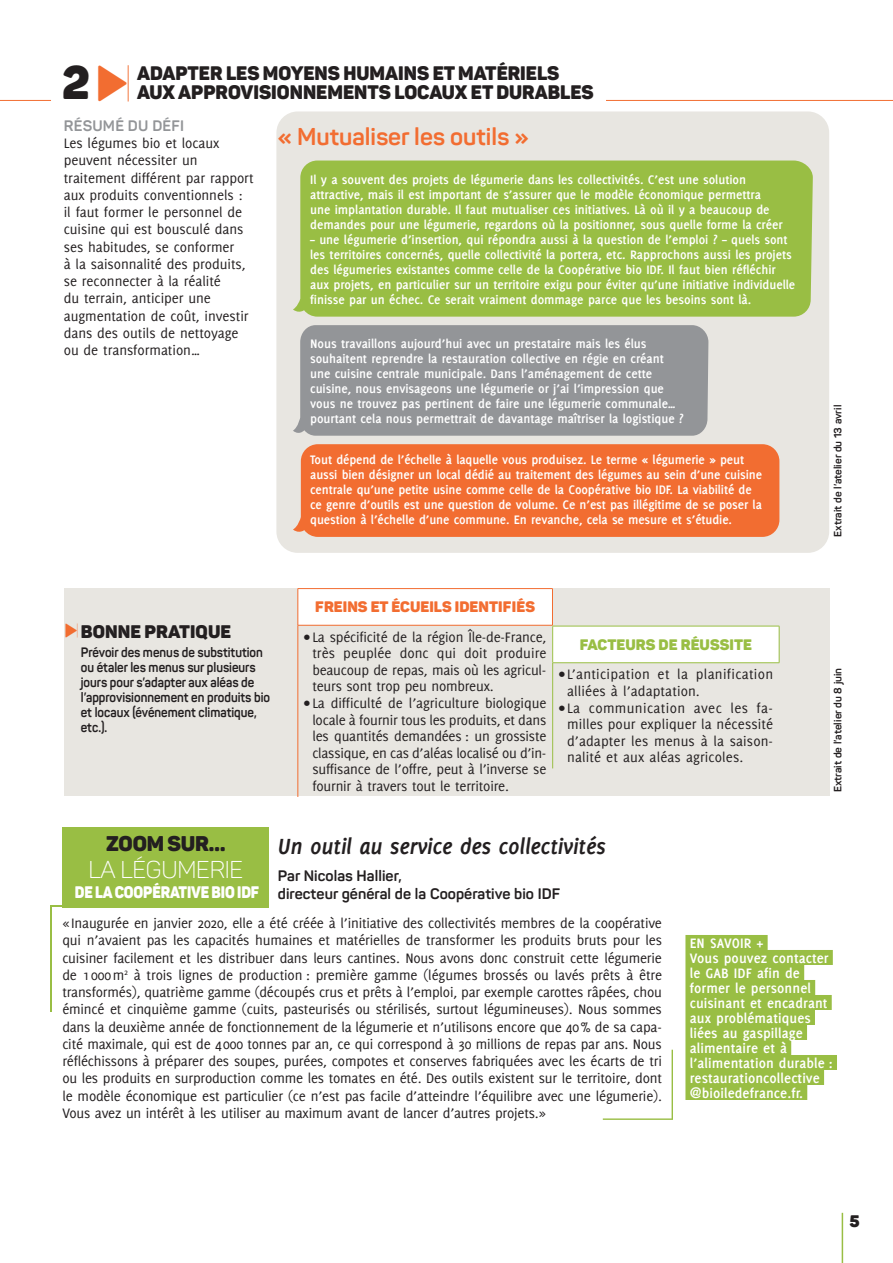
<style>
.page{position:relative;width:893px;height:1263px;background:#fff}
.page>*{position:absolute;margin:0;border:0;box-sizing:border-box;transform-origin:0 0}
.t1{font:46.5px "Panton Black Caps";color:#231f20}
.t2{font:italic 700 24px "Delicious";letter-spacing:-.015em;color:#231f20}
.t3{font:700 24px "Panton";color:#f26d31}
.t4{font:24px "Panton Light Caps";letter-spacing:-.01em;color:#fff}
.t5{font:21px "Panton Black Caps";letter-spacing:-.01em;color:#231f20}
.t6{font:19.35px/19.4px "Panton Black Caps";color:#231f20}
.t7{font:18px "Panton Black Caps";letter-spacing:.005em;color:#231f20}
.t8{font:16.5px "Panton Black Caps";letter-spacing:-.01em;color:#fff;scale:.87 1}
.t9{font:900 16.5px "Panton";color:#231f20}
.t10{font:15px/17.2px "Delicious";letter-spacing:-.005em;color:#231f20;text-align:justify}
.t11{font:700 15px/15px "Delicious";letter-spacing:.005em;color:#fff}
.t12{font:700 15px/18px "Panton";letter-spacing:.005em;color:#231f20}
.t13{font:15px/16.5px "Delicious";letter-spacing:.02em;color:#231f20}
.t14{font:15px "Panton Black Caps";letter-spacing:.005em;color:#f26d31}
.t15{font:15px "Panton Black Caps";letter-spacing:.005em;color:#99be44}
.t16{font:700 15px "Panton";letter-spacing:.015em;color:#939598}
.t17{font:700 13.5px/15px "Delicious";letter-spacing:-.005em;color:#fff}
.t18{font:700 13.5px/15px "Panton";color:#231f20;scale:.9 1}
.t19{font:700 10.5px "Panton";letter-spacing:.005em;color:#231f20}
.s1{font-family:"Panton Icons C Fill";color:#f26d31}
.s2{font-weight:700}
</style>
<div class="page">
<hr style="left:842px;top:1213px;width:1px;height:50px;background:#99be44">
<div style="left:276px;top:111px;width:553px;height:442px;background:#e8e6e1;border-radius:21px"></div>
<div style="left:293px;top:161px;width:520px;height:156px;background:#99be44"></div>
<div style="left:293px;top:444px;width:486px;height:93px;background:#f26d31"></div>
<div style="left:293px;top:325px;width:415px;height:111px;background:#939598"></div>
<hr style="left:0;top:100px;width:51px;height:1px;background:#f26d31">
<hr style="left:606px;top:100px;width:287px;height:1px;background:#f26d31">
<div style="left:64px;top:588px;width:765px;height:208px;background:#e8e6e1"></div>
<div style="left:298px;top:589px;width:254px;height:36px;background:#fff"></div>
<hr style="left:298px;top:588px;width:255px;height:1px;background:#f26d31">
<hr style="left:298px;top:589px;width:1px;height:36px;background:#f26d31">
<hr style="left:552px;top:589px;width:1px;height:36px;background:#f26d31">
<hr style="left:298px;top:625px;width:255px;height:1px;background:#f26d31">
<hr style="left:298px;top:625px;width:1px;height:172px;background:#f26d31">
<div style="left:553px;top:626px;width:226px;height:37px;background:#fff"></div>
<hr style="left:552px;top:663px;width:1px;height:105px;background:#99be44">
<hr style="left:552px;top:626px;width:227px;height:1px;background:#99be44">
<hr style="left:552px;top:626px;width:1px;height:36px;background:#99be44">
<hr style="left:779px;top:626px;width:1px;height:36px;background:#99be44">
<hr style="left:552px;top:662px;width:227px;height:1px;background:#99be44">
<div style="left:50px;top:905px;width:107px;height:107px;background:#99be44"></div>
<div style="left:52px;top:908px;width:426px;height:106px;background:#fff"></div>
<div style="left:62px;top:827px;width:207px;height:81px;background:#99be44"></div>
<div style="left:685px;top:935px;width:83px;height:15px;background:#99be44"></div>
<div style="left:685px;top:950px;width:148px;height:15px;background:#99be44"></div>
<div style="left:685px;top:965px;width:119px;height:15px;background:#99be44"></div>
<div style="left:685px;top:980px;width:130px;height:15px;background:#99be44"></div>
<div style="left:685px;top:995px;width:147px;height:15px;background:#99be44"></div>
<div style="left:685px;top:1010px;width:130px;height:15px;background:#99be44"></div>
<div style="left:685px;top:1025px;width:122px;height:15px;background:#99be44"></div>
<div style="left:685px;top:1040px;width:106px;height:15px;background:#99be44"></div>
<div style="left:685px;top:1055px;width:152px;height:15px;background:#99be44"></div>
<div style="left:685px;top:1070px;width:139px;height:15px;background:#99be44"></div>
<div style="left:685px;top:1085px;width:122px;height:15px;background:#99be44"></div>
<svg style="left:603px;top:1050px;width:70px;height:70px"></svg>
<h1 class="t1" style="left:62px;top:53px;width:73px">2<span class="s1">J</span></h1>
<p class="t6" style="left:137px;top:63px;width:458px">ADAPTER LES MOYENS HUMAINS ET MATÉRIELS<br>AUX APPROVISIONNEMENTS LOCAUX ET DURABLES</p>
<h2 class="t3" style="left:278px;top:122px;width:252px">« Mutualiser les outils »</h2>
<p class="t16" style="left:64px;top:116px;width:122px">RÉSUMÉ DU DÉFI</p>
<p class="t10" style="left:64px;top:134px;width:191px;text-align:left">Les légumes bio et locaux peuvent nécessiter un traitement différent par rapport aux produits conventionnels :<br>il faut former le personnel de cuisine qui est bousculé dans ses habitudes, se conformer<br>à la saisonnalité des produits, se reconnecter à la réalité<br>du terrain, anticiper une augmentation de coût, investir dans des outils de nettoyage ou de transformation…</p>
<p class="t17" style="left:310px;top:171px;width:474px">Il y a souvent des projets de légumerie dans les collectivités. C’est une solution attractive, mais il est important de s’assurer que le modèle économique permettra une implantation durable. Il faut mutualiser ces initiatives. Là où il y a beaucoup de demandes pour une légumerie, regardons où la positionner, sous quelle forme la créer</p>
<p class="t17" style="left:310px;top:231px;width:487px">– une légumerie d’insertion, qui répondra aussi à la question de l’emploi ? – quels sont les territoires concernés, quelle collectivité la portera, etc. Rapprochons aussi les projets des légumeries existantes comme celle de la Coopérative bio IDF. Il faut bien réfléchir aux projets, en particulier sur un territoire exigu pour éviter qu’une initiative individuelle finisse par un échec. Ce serait vraiment dommage parce que les besoins sont là.</p>
<p class="t17" style="left:310px;top:336px;width:375px">Nous travaillons aujourd’hui avec un prestataire mais les élus souhaitent reprendre la restauration collective en régie en créant une cuisine centrale municipale. Dans l’aménagement de cette cuisine, nous envisageons une légumerie or j’ai l’impression que vous ne trouvez pas pertinent de faire une légumerie communale… pourtant cela nous permettrait de davantage maîtriser la logistique ?</p>
<p class="t7" style="left:64px;top:620px;width:169px"><sup>J</sup>BONNE PRATIQUE</p>
<p class="t18" style="left:81px;top:644px;width:212px">Prévoir des menus de substitution ou étaler les menus sur plusieurs jours pour s’adapter aux aléas de l’approvisionnement en produits bio et locaux (événement climatique, etc.).</p>
<p class="t17" style="left:310px;top:452px;width:453px">Tout dépend de l’échelle à laquelle vous produisez. Le terme « légumerie » peut aussi bien désigner un local dédié au traitement des légumes au sein d’une cuisine centrale qu’une petite usine comme celle de la Coopérative bio IDF. La viabilité de ce genre d’outils est une question de volume. Ce n’est pas illégitime de se poser la question à l’échelle d’une commune. En revanche, cela se mesure et s’étudie.</p>
<p class="t14" style="left:315px;top:597px;width:221px">FREINS ET ÉCUEILS IDENTIFIÉS</p>
<p class="t10" style="left:312px;top:628px;width:236px;line-height:16.5px;text-indent:-9px"><span class="s2">•</span> La spécificité de la région Île-de-France, très peuplée donc qui doit produire beaucoup de repas, mais où les agricul&shy;teurs sont trop peu nombreux.</p>
<p class="t10" style="left:312px;top:695px;width:236px;line-height:16.5px;text-indent:-9px"><span class="s2">•</span> La difficulté de l’agriculture biologique locale à fournir tous les produits, et dans les quantités demandées : un grossiste classique, en cas d’aléas localisé ou d’in&shy;suffisance de l’offre, peut à l’inverse se fournir à travers tout le territoire.</p>
<p class="t15" style="left:580px;top:635px;width:174px">FACTEURS DE RÉUSSITE</p>
<p class="t13" style="left:567px;top:666px;width:208px;text-indent:-9px"><span class="s2">•</span> L’anticipation et la planification alliées à l’adaptation.</p>
<p class="t10" style="left:567px;top:699px;width:207px;line-height:16.5px;text-indent:-9px"><span class="s2">•</span> La communication avec les fa&shy;milles pour expliquer la nécessité d’adapter les menus à la saison&shy;nalité et aux aléas agricoles.</p>
<p class="t19" style="left:831px;top:537px;width:133px;rotate:-90deg">Extrait de l’atelier du 13 avril</p>
<p class="t19" style="left:831px;top:792px;width:126px;rotate:-90deg">Extrait de l’atelier du 8 juin</p>
<h2 class="t2" style="left:278px;top:832px;width:330px">Un outil au service des collectivités</h2>
<p class="t12" style="left:278px;top:866px;width:284px">Par Nicolas Hallier,<br>directeur général de la Coopérative bio IDF</p>
<h3 class="t5" style="left:106px;top:830px;width:121px">ZOOM SUR…</h3>
<h2 class="t4" style="left:88px;top:855px;width:156px">LA LÉGUMERIE</h2>
<p class="t8" style="left:75px;top:881px;width:213px">DE LA COOPÉRATIVE BIO IDF</p>
<p class="t10" style="left:62px;top:914px;width:601px">«Inaugurée en janvier 2020, elle a été créée à l’initiative des collectivités membres de la coopérative qui n’avaient pas les capacités humaines et matérielles de transformer les produits bruts pour les cuisiner facilement et les distribuer dans leurs cantines. Nous avons donc construit cette légumerie de 1000m<sup>2</sup> à trois lignes de production : première gamme (légumes brossés ou lavés prêts à être transformés), quatrième gamme (découpés crus et prêts à l’emploi, par exemple carottes râpées, chou émincé et cinquième gamme (cuits, pasteurisés ou stérilisés, surtout légumineuses). Nous sommes dans la deuxième année de fonctionnement de la légumerie et n’utilisons encore que 40% de sa capa&shy;cité maximale, qui est de 4000 tonnes par an, ce qui correspond à 30 millions de repas par ans. Nous réfléchissons à préparer des soupes, purées, compotes et conserves fabriquées avec les écarts de tri ou les produits en surproduction comme les tomates en été. Des outils existent sur le territoire, dont le modèle économique est particulier (ce n’est pas facile d’atteindre l’équilibre avec une légumerie).<br>Vous avez un intérêt à les utiliser au maximum avant de lancer d’autres projets.»</p>
<p class="t11" style="left:690px;top:935px;width:145px">EN SAVOIR +<br>Vous pouvez contacter le GAB IDF afin de former le personnel cuisinant et encadrant aux problématiques liées au gaspillage alimentaire et à l’alimentation durable : restaurationcollective @bioiledefrance.fr.</p>
<p class="t9" style="left:849px;top:1211px;width:12px">5</p>
</div>
